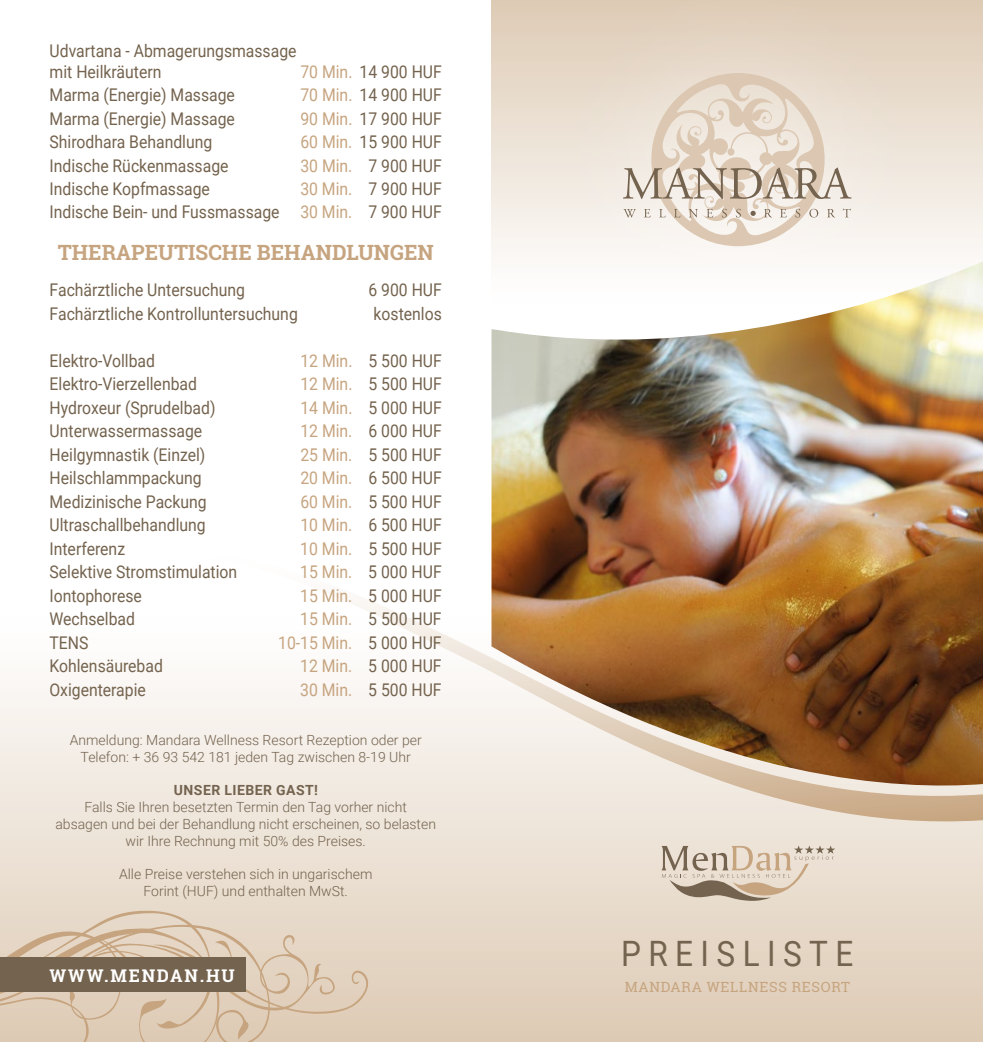
<style>
.page{position:relative;width:983px;height:1042px;background:#fff}
.page>*{position:absolute;margin:0;border:0;box-sizing:border-box;transform-origin:0 0}
.t1{font:35px "Roboto";letter-spacing:.235em;color:#74634e;scale:.9 1}
.t2{font:700 21px "Roboto Slab";color:#c6a47f}
.t3{font:17.5px/21px "Roboto";color:#74634e;scale:.9 1}
.t4{font:17.5px "Roboto";color:#c6a47f;scale:.9 1}
.t5{font:700 17.5px "Roboto Slab";letter-spacing:.1em;color:#fff}
.t6{font:300 14px/16.8px "Roboto";color:#74634e;text-align:center}
.t7{font:14px "Roboto Slab";letter-spacing:.05em;color:#c6a47f}
.t8{font:700 14px "Roboto";letter-spacing:.035em;color:#74634e}
.s1{color:#c6a47f}
.s2{color:#74634e}
</style>
<div class="page">
<svg style="left:491px;top:0;width:491px;height:258px;background:#ebe1d4"></svg>
<div style="left:0;top:615px;width:982px;height:427px;background:linear-gradient(to bottom,#fff,#ddcab4)"></div>
<img style="left:491px;top:261px;width:491px;height:292px">
<svg style="left:171px;top:553px;width:811px;height:282px"></svg>
<svg style="left:0;top:910px;width:378px;height:132px;background:#deccb7"></svg>
<div style="left:528px;top:0;width:415px;height:353px;background:#fff;opacity:.78"></div>
<svg style="left:622px;top:73px;width:229px;height:173px;background:#e4d9cc"></svg>
<svg style="left:661px;top:845px;width:174px;height:56px;background:#d3c5b4"></svg>
<div style="left:0;top:957px;width:246px;height:34px;background:#74634e"></div>
<p class="t3" style="left:50px;top:39px;width:276px">Udvartana - Abmagerungsmassage mit Heilkräutern</p>
<p class="t3" style="left:300px;top:60px;width:159px"><span class="s1">70 Min.</span> 14 900 HUF</p>
<p class="t3" style="left:50px;top:84px;width:207px">Marma (Energie) Massage</p>
<p class="t3" style="left:300px;top:84px;width:159px"><span class="s1">70 Min.</span> 14 900 HUF</p>
<p class="t3" style="left:50px;top:107px;width:207px">Marma (Energie) Massage</p>
<p class="t3" style="left:300px;top:107px;width:159px"><span class="s1">90 Min.</span> 17 900 HUF</p>
<p class="t3" style="left:50px;top:131px;width:182px">Shirodhara Behandlung</p>
<p class="t3" style="left:300px;top:131px;width:159px"><span class="s1">60 Min.</span> 15 900 HUF</p>
<p class="t3" style="left:50px;top:154px;width:200px">Indische Rückenmassage</p>
<p class="t3" style="left:300px;top:154px;width:159px"><span class="s1">30 Min.</span> 7 900 HUF</p>
<p class="t3" style="left:50px;top:178px;width:180px">Indische Kopfmassage</p>
<p class="t3" style="left:50px;top:176px;width:437px;line-height:23.4px;text-align:right"><span class="s1">30 Min.</span> 7 900 HUF<br>Indische Bein- und Fussmassage <span class="s1">30 Min.</span> 7 900 HUF</p>
<p class="t2" style="left:58px;top:238px;width:377px">THERAPEUTISCHE BEHANDLUNGEN</p>
<p class="t3" style="left:50px;top:279px;width:218px">Fachärztliche Untersuchung</p>
<p class="t3" style="left:368px;top:279px;width:83px">6 900 HUF</p>
<p class="t3" style="left:50px;top:302px;width:277px">Fachärztliche Kontrolluntersuchung</p>
<p class="t3" style="left:373px;top:302px;width:77px">kostenlos</p>
<p class="t3" style="left:50px;top:349px;width:119px">Elektro-Vollbad</p>
<p class="t3" style="left:300px;top:349px;width:159px"><span class="s1">12 Min.</span> 5 500 HUF</p>
<p class="t3" style="left:50px;top:373px;width:165px">Elektro-Vierzellenbad</p>
<p class="t3" style="left:300px;top:373px;width:159px"><span class="s1">12 Min.</span> 5 500 HUF</p>
<p class="t3" style="left:50px;top:396px;width:186px">Hydroxeur (Sprudelbad)</p>
<p class="t3" style="left:300px;top:396px;width:159px"><span class="s1">14 Min.</span> 5 000 HUF</p>
<p class="t3" style="left:50px;top:420px;width:171px">Unterwassermassage</p>
<p class="t3" style="left:300px;top:420px;width:159px"><span class="s1">12 Min.</span> 6 000 HUF</p>
<p class="t3" style="left:50px;top:443px;width:175px">Heilgymnastik (Einzel)</p>
<p class="t3" style="left:300px;top:443px;width:159px"><span class="s1">25 Min.</span> 5 500 HUF</p>
<p class="t3" style="left:50px;top:467px;width:170px">Heilschlammpackung</p>
<p class="t3" style="left:300px;top:467px;width:159px"><span class="s1">20 Min.</span> 6 500 HUF</p>
<p class="t3" style="left:50px;top:490px;width:176px">Medizinische Packung</p>
<p class="t3" style="left:300px;top:490px;width:159px"><span class="s1">60 Min.</span> 5 500 HUF</p>
<p class="t3" style="left:49px;top:514px;width:175px">Ultraschallbehandlung</p>
<p class="t3" style="left:300px;top:514px;width:159px"><span class="s1">10 Min.</span> 6 500 HUF</p>
<p class="t3" style="left:49px;top:537px;width:85px">Interferenz</p>
<p class="t3" style="left:300px;top:537px;width:159px"><span class="s1">10 Min.</span> 5 500 HUF</p>
<p class="t3" style="left:49px;top:561px;width:210px">Selektive Stromstimulation</p>
<p class="t3" style="left:300px;top:561px;width:159px"><span class="s1">15 Min.</span> 5 000 HUF</p>
<p class="t3" style="left:49px;top:584px;width:104px">Iontophorese</p>
<p class="t3" style="left:300px;top:584px;width:159px"><span class="s1">15 Min.</span> 5 000 HUF</p>
<p class="t3" style="left:49px;top:608px;width:97px">Wechselbad</p>
<p class="t3" style="left:300px;top:608px;width:159px"><span class="s1">15 Min.</span> 5 500 HUF</p>
<p class="t3" style="left:49px;top:631px;width:45px">TENS</p>
<p class="t4" style="left:278px;top:630px;width:183px">10-15 Min. <span class="s2">5 000 HUF</span></p>
<p class="t3" style="left:49px;top:655px;width:127px">Kohlensäurebad</p>
<p class="t3" style="left:300px;top:655px;width:159px"><span class="s1">12 Min.</span> 5 000 HUF</p>
<p class="t3" style="left:49px;top:678px;width:109px">Oxigenterapie</p>
<p class="t3" style="left:300px;top:678px;width:159px"><span class="s1">30 Min.</span> 5 500 HUF</p>
<p class="t6" style="left:70px;top:731px;width:353px">Anmeldung: Mandara Wellness Resort Rezeption oder per<br>Telefon: + 36 93 542 181 jeden Tag zwischen 8-19 Uhr</p>
<p class="t8" style="left:174px;top:780px;width:145px">UNSER LIEBER GAST!</p>
<p class="t6" style="left:55px;top:798px;width:382px">Falls Sie Ihren besetzten Termin den Tag vorher nicht<br>absagen und bei der Behandlung nicht erscheinen, so belasten wir Ihre Rechnung mit 50% des Preises.</p>
<p class="t6" style="left:119px;top:865px;width:255px">Alle Preise verstehen sich in ungarischem<br>Forint (HUF) und enthalten MwSt.</p>
<p class="t5" style="left:50px;top:963px;width:186px">WWW.MENDAN.HU</p>
<h1 class="t1" style="left:621px;top:929px;width:259px">PREISLISTE</h1>
<p class="t7" style="left:624px;top:977px;width:226px">MANDARA WELLNESS RESORT</p>
</div>
